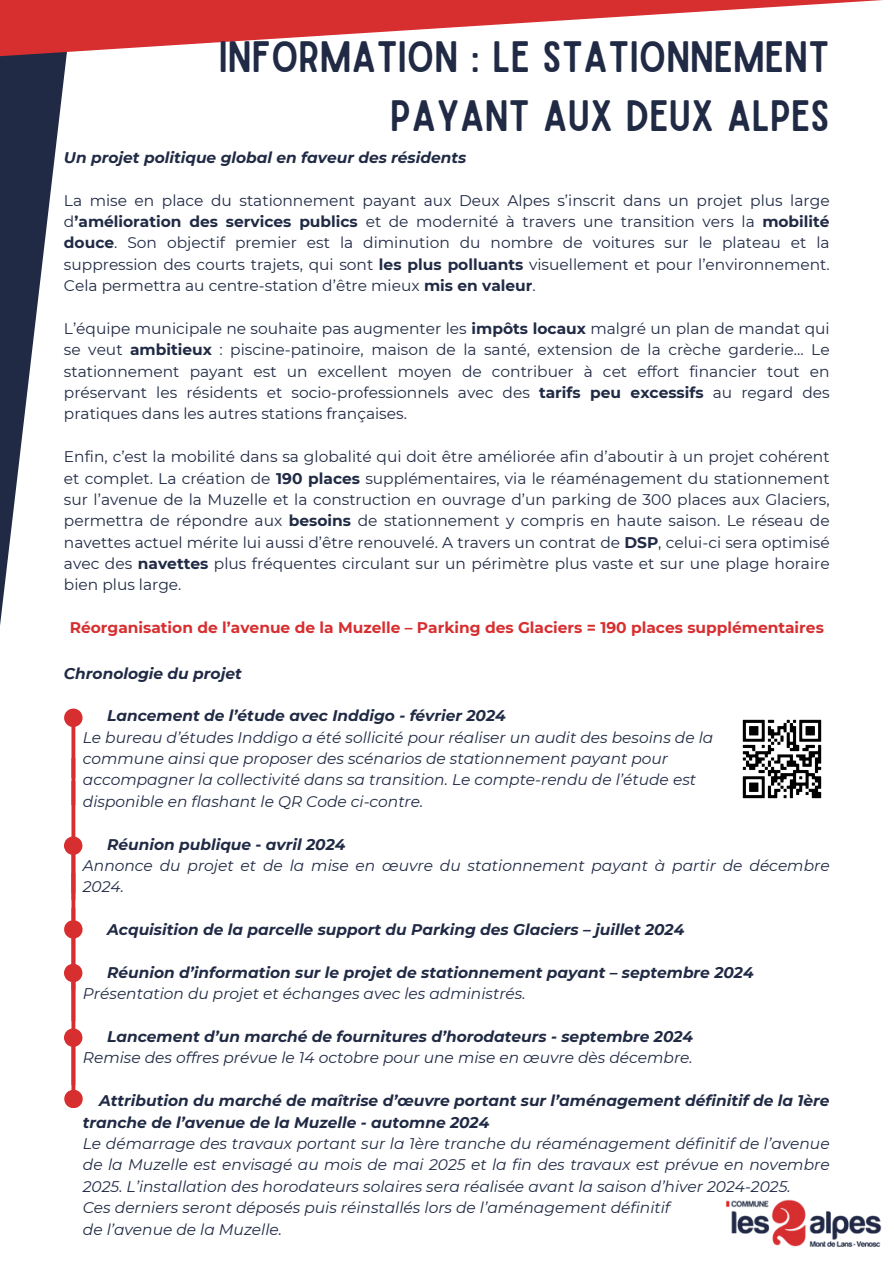
<style>
.page{position:relative;width:894px;height:1264px;background:#fff}
.page>*{position:absolute;margin:0;border:0;box-sizing:border-box;transform-origin:0 0}
.t1{font:42px/58.5px "Sailors";color:#202a44;text-align:right}
.t2{font:15.45px/21.3px "Montserrat";color:#202a44;text-align:justify}
.t3{font:italic 15.45px/21.3px "Montserrat";color:#202a44}
.t4{font:italic 700 15.45px/21.3px "Montserrat";color:#202a44}
.t5{font:700 15.45px "Montserrat";color:#d72e30}
.s1{font-weight:700}
</style>
<div class="page">
<svg style="left:0;top:64px;width:66px;height:561px;fill:#202a44"></svg>
<svg style="left:0;top:0;width:883px;height:64px"></svg>
<svg style="left:64px;top:708px;width:19px;height:399px"></svg>
<img style="left:725px;top:1199px;width:157px;height:48px">
<img style="left:742px;top:719px;width:80px;height:80px">
<p class="t1" style="left:219px;top:30px;width:612px">INFORMATION : LE STATIONNEMENT<br>PAYANT AUX DEUX ALPES</p>
<p class="t4" style="left:64px;top:146px;width:404px">Un projet politique global en faveur des résidents</p>
<p class="t2" style="left:64px;top:189px;width:767px">La mise en place du stationnement payant aux Deux Alpes s’inscrit dans un projet plus large d<span class="s1">’amélioration des services publics</span> et de modernité à travers une transition vers la <span class="s1">mobilité douce</span>. Son objectif premier est la diminution du nombre de voitures sur le plateau et la suppression des courts trajets, qui sont <span class="s1">les plus polluants</span> visuellement et pour l’environnement.<br>Cela permettra au centre-station d’être mieux <span class="s1">mis en valeur</span>.</p>
<p class="t2" style="left:64px;top:317px;width:767px">L’équipe municipale ne souhaite pas augmenter les <span class="s1">impôts locaux</span> malgré un plan de mandat qui se veut <span class="s1">ambitieux</span> : piscine-patinoire, maison de la santé, extension de la crèche garderie… Le stationnement payant est un excellent moyen de contribuer à cet effort financier tout en préservant les résidents et socio-professionnels avec des <span class="s1">tarifs peu excessifs</span> au regard des pratiques dans les autres stations françaises.</p>
<p class="t2" style="left:64px;top:446px;width:767px">Enfin, c’est la mobilité dans sa globalité qui doit être améliorée afin d’aboutir à un projet cohérent et complet. La création de <span class="s1">190 places</span> supplémentaires, via le réaménagement du stationnement sur l’avenue de la Muzelle et la construction en ouvrage d’un parking de 300 places aux Glaciers, permettra de répondre aux <span class="s1">besoins</span> de stationnement y compris en haute saison. Le réseau de navettes actuel mérite lui aussi d’être renouvelé. A travers un contrat de <span class="s1">DSP</span>, celui-ci sera optimisé avec des <span class="s1">navettes</span> plus fréquentes circulant sur un périmètre plus vaste et sur une plage horaire bien plus large.</p>
<p class="t5" style="left:70px;top:618px;width:755px">Réorganisation de l’avenue de la Muzelle – Parking des Glaciers = 190 places supplémentaires</p>
<p class="t4" style="left:64px;top:662px;width:179px">Chronologie du projet</p>
<h2 class="t4" style="left:107px;top:705px;width:400px">Lancement de l’étude avec Inddigo - février 2024</h2>
<p class="t3" style="left:83px;top:726px;width:632px">Le bureau d’études Inddigo a été sollicité pour réaliser un audit des besoins de la</p>
<p class="t3" style="left:83px;top:748px;width:586px">commune ainsi que proposer des scénarios de stationnement payant pour</p>
<p class="t3" style="left:83px;top:769px;width:614px">accompagner la collectivité dans sa transition. Le compte-rendu de l’étude est</p>
<h2 class="t3" style="left:83px;top:790px;width:342px">disponible en flashant le QR Code ci-contre.</h2>
<h2 class="t4" style="left:107px;top:833px;width:240px">Réunion publique - avril 2024</h2>
<p class="t3" style="left:83px;top:854px;width:748px">Annonce du projet et de la mise en œuvre du stationnement payant à partir de décembre<br>2024.</p>
<p class="t4" style="left:107px;top:919px;width:578px">Acquisition de la parcelle support du Parking des Glaciers – juillet 2024</p>
<p class="t4" style="left:107px;top:961px;width:647px">Réunion d’information sur le projet de stationnement payant – septembre 2024</p>
<p class="t3" style="left:83px;top:983px;width:444px">Présentation du projet et échanges avec les administrés.</p>
<p class="t4" style="left:107px;top:1025px;width:587px">Lancement d’un marché de fournitures d’horodateurs - septembre 2024</p>
<p class="t3" style="left:83px;top:1047px;width:611px">Remise des offres prévue le 14 octobre pour une mise en œuvre dès décembre.</p>
<p class="t4" style="left:83px;top:1090px;width:748px;text-indent:16px">Attribution du marché de maîtrise d’œuvre portant sur l’aménagement définitif de la 1ère tranche de l’avenue de la Muzelle - automne 2024</p>
<p class="t3" style="left:83px;top:1132px;width:748px;text-align:justify">Le démarrage des travaux portant sur la 1ère tranche du réaménagement définitif de l’avenue de la Muzelle est envisagé au mois de mai 2025 et la fin des travaux est prévue en novembre 2025. L’installation des horodateurs solaires sera réalisée avant la saison d’hiver 2024-2025.</p>
<h2 class="t3" style="left:83px;top:1196px;width:588px">Ces derniers seront déposés puis réinstallés lors de l’aménagement définitif</h2>
<p class="t3" style="left:83px;top:1218px;width:201px">de l’avenue de la Muzelle.</p>
</div>
